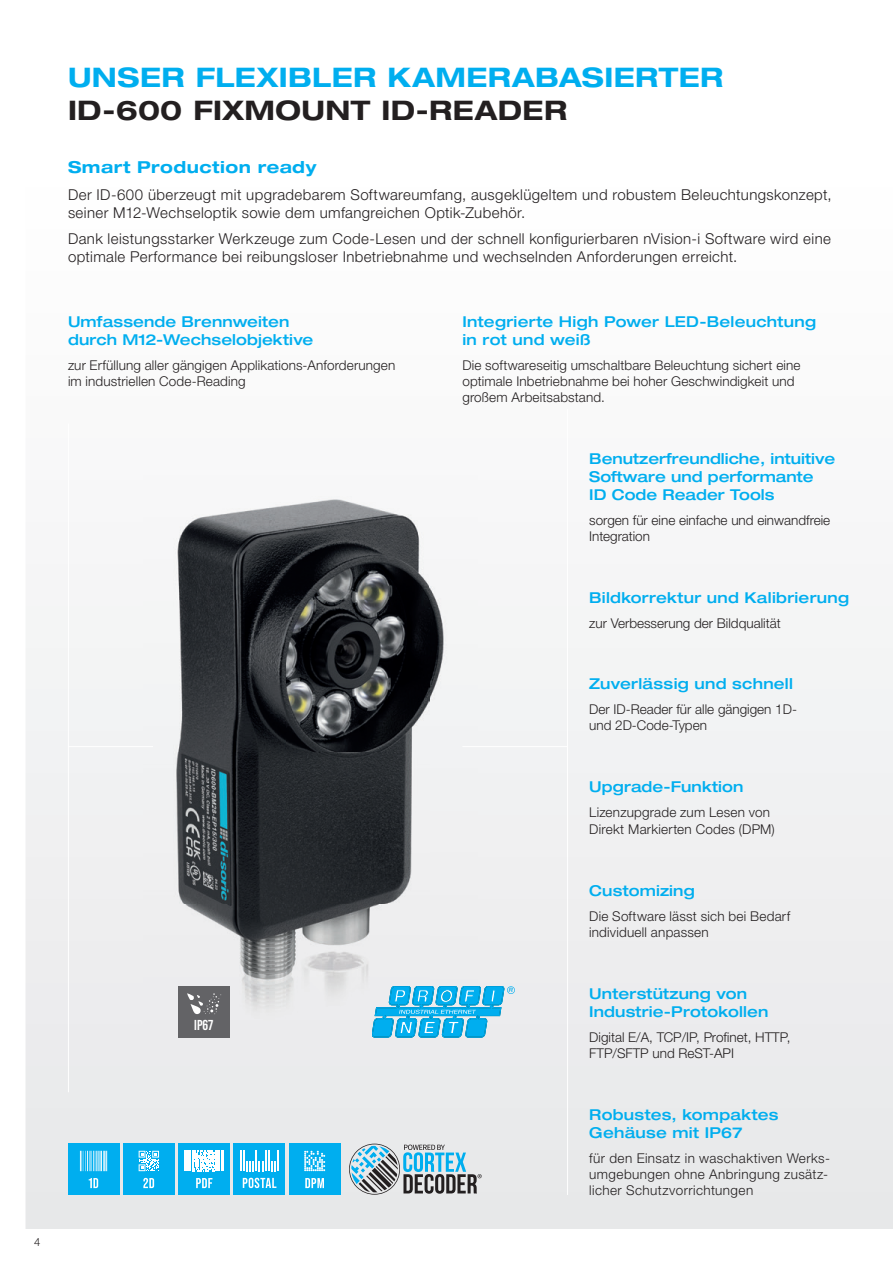
<style>
.page{position:relative;width:893px;height:1263px;background:#fff}
.page>*{position:absolute;margin:0;border:0;box-sizing:border-box;transform-origin:0 0}
.t1{font:700 expanded 27px "Helvetica Neue LTW1 G";letter-spacing:.02em;color:#00aeef}
.t2{font:700 expanded 27px "Helvetica Neue LTW1 G";letter-spacing:.015em;color:#231f20}
.t3{font:700 expanded 16.5px "Helvetica Neue LTW1 G";letter-spacing:.025em;color:#00aeef}
.t4{font:300 15px/18px "Helvetica Neue LTW1 G";letter-spacing:.025em;color:#231f20}
.t5{font:500 expanded 15px/18px "Helvetica Neue LTW1 G";letter-spacing:.01em;color:#00aeef}
.t6{font:700 14.4px "Bebas Neue Pro";color:#fff}
.t7{font:300 13.5px/16.2px "Helvetica Neue LTW1 G";letter-spacing:.01em;color:#231f20}
.t8{font:300 13.5px/16.2px "Helvetica Neue LTW1 G";letter-spacing:.03em;color:#231f20}
.t9{font:300 11.25px "Helvetica Neue LTW1 G";color:#231f20}
.t10{font:italic 500 6px "Helvetica Neue LTW1 G";color:#00aeef}
</style>
<div class="page">
<div style="left:26px;top:600px;width:867px;height:629px;background:#ededee"></div>
<img style="left:144px;top:496px;width:333px;height:561px">
<svg style="left:372px;top:986px;width:143px;height:51px;background:#54c1e9"></svg>
<svg style="left:347px;top:1144px;width:135px;height:51px;background:#9db5be"></svg>
<hr style="left:68px;top:423px;width:1px;height:669px;background:#fff">
<hr style="left:567px;top:409px;width:1px;height:786px;background:#fff">
<hr style="left:68px;top:746px;width:85px;height:1px;background:#fff">
<hr style="left:462px;top:746px;width:105px;height:1px;background:#fff">
<div style="left:123px;top:1144px;width:51px;height:51px;background:#00aeef"></div>
<svg style="left:139px;top:1151px;width:20px;height:20px"></svg>
<svg style="left:143px;top:1178px;width:11px;height:10px"></svg>
<div style="left:68px;top:1144px;width:51px;height:51px;background:#00aeef"></div>
<svg style="left:80px;top:1151px;width:27px;height:20px"></svg>
<svg style="left:89px;top:1178px;width:9px;height:10px"></svg>
<div style="left:234px;top:1144px;width:51px;height:51px;background:#00aeef"></div>
<svg style="left:240px;top:1151px;width:36px;height:20px"></svg>
<hr style="left:277px;top:1151px;width:2px;height:20px;background:#fff">
<svg style="left:243px;top:1178px;width:33px;height:10px"></svg>
<div style="left:179px;top:1144px;width:51px;height:51px;background:#00aeef"></div>
<hr style="left:185px;top:1151px;width:3px;height:20px;background:#fff">
<svg style="left:189px;top:1151px;width:35px;height:20px"></svg>
<svg style="left:196px;top:1178px;width:16px;height:10px"></svg>
<div style="left:289px;top:1144px;width:51px;height:51px;background:#00aeef"></div>
<svg style="left:305px;top:1178px;width:19px;height:10px"></svg>
<svg style="left:304px;top:1151px;width:21px;height:20px"></svg>
<div style="left:179px;top:986px;width:51px;height:51px;background:#636366"></div>
<svg style="left:187px;top:993px;width:34px;height:21px"></svg>
<p class="t9" style="left:34px;top:1234px;width:8px">4</p>
<h1 class="t1" style="left:68px;top:60px;width:657px">UNSER FLEXIBLER KAMERABASIERTER</h1>
<h1 class="t2" style="left:68px;top:93px;width:501px">ID-600 FIXMOUNT ID-READER</h1>
<p class="t3" style="left:68px;top:157px;width:250px">Smart Production ready</p>
<p class="t4" style="left:68px;top:185px;width:765px">Der ID-600 überzeugt mit upgradebarem Softwareumfang, ausgeklügeltem und robustem Beleuchtungskonzept, seiner M12-Wechseloptik sowie dem umfangreichen Optik-Zubehör.</p>
<p class="t4" style="left:68px;top:230px;width:764px">Dank leistungsstarker Werkzeuge zum Code-Lesen und der schnell konfigurierbaren nVision-i Software wird eine optimale Performance bei reibungsloser Inbetriebnahme und wechselnden Anforderungen erreicht.</p>
<p class="t5" style="left:68px;top:312px;width:247px">Umfassende Brennweiten durch M12-Wechselobjektive</p>
<p class="t7" style="left:68px;top:357px;width:329px">zur Erfüllung aller gängigen Applikations-Anforderungen im industriellen Code-Reading</p>
<p class="t6" style="left:194px;top:1017px;width:21px">IP67</p>
<p class="t5" style="left:462px;top:312px;width:355px">Integrierte High Power LED-Beleuchtung in rot und weiß</p>
<p class="t7" style="left:462px;top:357px;width:340px">Die softwareseitig umschaltbare Beleuchtung sichert eine optimale Inbetriebnahme bei hoher Geschwindigkeit und großem Arbeitsabstand.</p>
<p class="t5" style="left:589px;top:449px;width:248px">Benutzerfreundliche, intuitive<br>Software und performante<br>ID Code Reader Tools</p>
<p class="t7" style="left:589px;top:512px;width:242px">sorgen für eine einfache und einwandfreie<br>Integration</p>
<p class="t5" style="left:589px;top:588px;width:261px">Bildkorrektur und Kalibrierung</p>
<p class="t7" style="left:589px;top:615px;width:193px">zur Verbesserung der Bildqualität</p>
<p class="t5" style="left:589px;top:675px;width:205px">Zuverlässig und schnell</p>
<p class="t7" style="left:589px;top:701px;width:209px">Der ID-Reader für alle gängigen 1D&shy;und 2D-Code-Typen</p>
<p class="t5" style="left:589px;top:777px;width:156px">Upgrade-Funktion</p>
<p class="t7" style="left:589px;top:804px;width:187px">Lizenzupgrade zum Lesen von<br>Direkt Markierten Codes (DPM)</p>
<p class="t10" style="left:509px;top:986px;width:6px">R</p>
<p class="t5" style="left:589px;top:881px;width:107px">Customizing</p>
<p class="t7" style="left:589px;top:907px;width:203px">Die Software lässt sich bei Bedarf individuell anpassen</p>
<p class="t5" style="left:589px;top:984px;width:181px">Unterstützung von<br>Industrie-Protokollen</p>
<p class="t7" style="left:589px;top:1029px;width:203px">Digital E/A, TCP/IP, Profinet, HTTP,<br>FTP/SFTP und ReST-API</p>
<p class="t5" style="left:589px;top:1105px;width:191px">Robustes, kompaktes<br>Gehäuse mit IP67</p>
<p class="t8" style="left:589px;top:1149px;width:242px">für den Einsatz in waschaktiven Werks&shy;umgebungen ohne Anbringung zusätz&shy;licher Schutzvorrichtungen</p>
</div>
